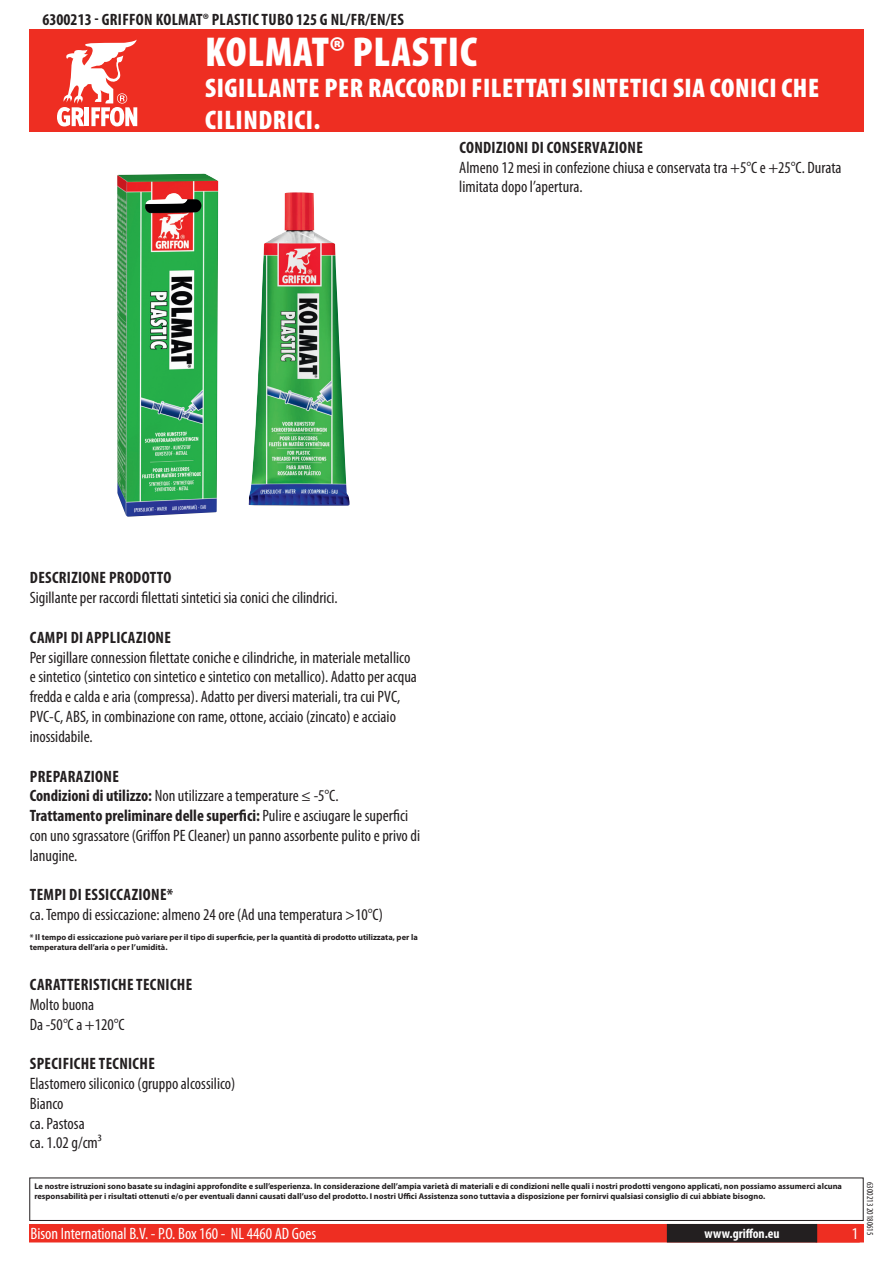
<style>
.page{position:relative;width:893px;height:1263px;background:#fff}
.page>*{position:absolute;margin:0;border:0;box-sizing:border-box;transform-origin:0 0}
.t1{font:900 condensed 42px "Myriad Pro";letter-spacing:.02em;color:#fff}
.t2{font:900 condensed 27px/32.4px "Myriad Pro";letter-spacing:.02em;color:#fff}
.t3{font:condensed 16.5px/19.8px "Myriad Pro";color:#231f20}
.t4{font:700 condensed 16.5px "Myriad Pro";letter-spacing:.02em;color:#231f20}
.t5{font:condensed 16.5px "Myriad Pro";color:#fff}
.t6{font:700 condensed 13.5px "Myriad Pro";letter-spacing:.015em;color:#fff}
.t7{font:condensed 9px "Myriad Pro";color:#231f20}
.t8{font:700 8.4px/10.1px "Myriad Pro";color:#231f20}
.s1{font-weight:700}
</style>
<div class="page">
<div style="left:30px;top:1225px;width:833px;height:17px;background:#ee2e22"></div>
<div style="left:29px;top:1224px;width:835px;height:18px;border:2px solid #ee2e22"></div>
<div style="left:816px;top:1224px;width:44px;height:18px;border:2px solid #ee2e22"></div>
<div style="left:668px;top:1225px;width:148px;height:17px;background:#231f20"></div>
<div style="left:667px;top:1224px;width:150px;height:18px;border:2px solid #231f20"></div>
<div style="left:29px;top:1177px;width:835px;height:44px;border:1px solid #231f20"></div>
<div style="left:30px;top:30px;width:834px;height:102px;background:#ee2e22"></div>
<svg style="left:57px;top:39px;width:80px;height:87px"></svg>
<img style="left:117px;top:174px;width:233px;height:343px">
<p class="t4" style="left:43px;top:9px;width:362px">6300213 - GRIFFON KOLMAT® PLASTIC TUBO 125 G NL/FR/EN/ES</p>
<h1 class="t1" style="left:205px;top:25px;width:273px">KOLMAT® PLASTIC</h1>
<h2 class="t2" style="left:205px;top:71px;width:615px">SIGILLANTE PER RACCORDI FILETTATI SINTETICI SIA CONICI CHE<br>CILINDRICI.</h2>
<p class="t4" style="left:459px;top:137px;width:183px">CONDIZIONI DI CONSERVAZIONE</p>
<p class="t3" style="left:459px;top:157px;width:384px">Almeno 12 mesi in confezione chiusa e conservata tra +5°C e +25°C. Durata limitata dopo l’apertura.</p>
<p class="t4" style="left:30px;top:568px;width:143px">DESCRIZIONE PRODOTTO</p>
<p class="t3" style="left:30px;top:588px;width:310px">Sigillante per raccordi filettati sintetici sia conici che cilindrici.</p>
<p class="t4" style="left:30px;top:627px;width:141px">CAMPI DI APPLICAZIONE</p>
<p class="t3" style="left:30px;top:647px;width:389px">Per sigillare connession filettate coniche e cilindriche, in materiale metallico e sintetico (sintetico con sintetico e sintetico con metallico). Adatto per acqua fredda e calda e aria (compressa). Adatto per diversi materiali, tra cui PVC, PVC-C, ABS, in combinazione con rame, ottone, acciaio (zincato) e acciaio inossidabile.</p>
<p class="t3" style="left:30px;top:766px;width:392px"><span class="s1">PREPARAZIONE<br>CONDIZIONI DI UTILIZZO:</span> Non utilizzare a temperature ≤ -5°C.<br><span class="s1">TRATTAMENTO PRELIMINARE DELLE SUPERFICI:</span> Pulire e asciugare le superfici con uno sgrassatore (Griffon PE Cleaner) un panno assorbente pulito e privo di lanugine.</p>
<p class="t4" style="left:30px;top:884px;width:145px">TEMPI DI ESSICCAZIONE*</p>
<p class="t3" style="left:30px;top:904px;width:355px">ca. Tempo di essiccazione: almeno 24 ore (Ad una temperatura &gt;10°C)</p>
<p class="t8" style="left:30px;top:932px;width:389px">* Il tempo di essiccazione può variare per il tipo di superficie, per la quantità di prodotto utilizzata, per la temperatura dell’aria o per l’umidità.</p>
<p class="t4" style="left:30px;top:974px;width:162px">CARATTERISTICHE TECNICHE</p>
<p class="t3" style="left:30px;top:994px;width:96px">Molto buona<br>Da -50°C a +120°C</p>
<p class="t4" style="left:30px;top:1053px;width:125px">SPECIFICHE TECNICHE</p>
<p class="t3" style="left:30px;top:1073px;width:207px">Elastomero siliconico (gruppo alcossilico)<br>Bianco<br>ca. Pastosa<br>ca. 1.02 g/cm³</p>
<p class="t8" style="left:34px;top:1181px;width:809px">Le nostre istruzioni sono basate su indagini approfondite e sull’esperienza. In considerazione dell’ampia varietà di materiali e di condizioni nelle quali i nostri prodotti vengono applicati, non possiamo assumerci alcuna responsabilità per i risultati ottenuti e/o per eventuali danni causati dall’uso del prodotto. I nostri Uffici Assistenza sono tuttavia a disposizione per fornirvi qualsiasi consiglio di cui abbiate bisogno.</p>
<p class="t5" style="left:31px;top:1224px;width:287px">Bison International B.V. - P.O. Box 160 - NL 4460 AD Goes</p>
<p class="t6" style="left:704px;top:1225px;width:77px">WWW.GRIFFON.EU</p>
<p class="t5" style="left:852px;top:1224px;width:8px">1</p>
<p class="t7" style="left:875px;top:1182px;width:55px;rotate:90deg">6300213 20180615</p>
</div>
